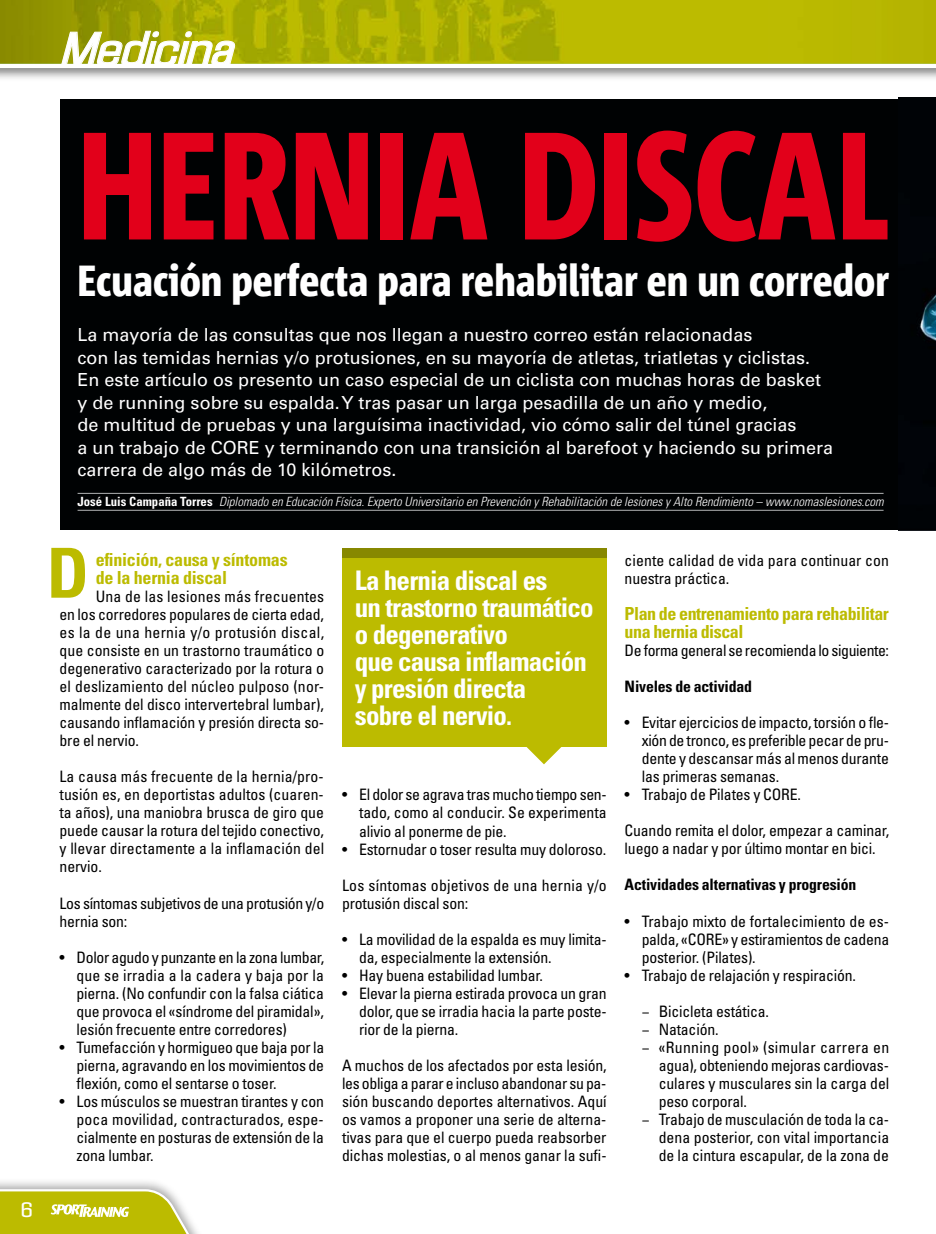
<style>
.page{position:relative;width:936px;height:1234px;background:#fff}
.page>*{position:absolute;margin:0;border:0;box-sizing:border-box;transform-origin:0 0}
.t1{font:800 condensed 152.7px "Corpid LF";color:#e2001a;scale:.91 1}
.t2{font:700 condensed 69px "Univers LT Std";color:#bcbb00}
.t3{font:italic 45px "Enigmatic";color:#fff}
.t4{font:800 condensed 43.5px "Corpid LF";color:#fff}
.t5{font:700 condensed 27px/27px "Univers LT Std";letter-spacing:-.03em;color:#fff}
.t6{font:19.5px "Enigmatic";color:#fff}
.t7{font:18px/22.5px "Univers LT Std";color:#fff}
.t8{font:700 condensed 18px/18px "Univers LT Std";letter-spacing:-.025em;color:#bcbb00}
.t9{font:condensed 15.75px/18px "Univers LT Std";letter-spacing:-.01em;color:#000;text-align:justify}
.t10{font:condensed 15.75px/18px "Univers LT Std";letter-spacing:.015em;color:#000}
.t11{font:700 condensed 15.75px "Univers LT Std";letter-spacing:-.01em;color:#000}
.t12{font:italic 300 condensed 12.75px "Univers LT Std";color:#fff}
.s1{font-weight:700;font-style:normal}
</style>
<div class="page">
<div style="left:0;top:0;width:935px;height:81px;background:#000;opacity:.5"></div>
<svg style="left:0;top:0;width:935px;height:70px"></svg>
<div style="left:0;top:1177px;width:208px;height:56px;background:#000;opacity:.35"></div>
<svg style="left:60px;top:30px;width:176px;height:37px"></svg>
<svg style="left:0;top:1187px;width:200px;height:46px"></svg>
<div style="left:60px;top:99px;width:875px;height:430px;background:#000203"></div>
<hr style="left:78px;top:493px;width:805px;height:1px;background:#b1b3b4">
<hr style="left:78px;top:510px;width:805px;height:1px;background:#b1b3b4">
<div style="left:342px;top:557px;width:264px;height:189px;background:#bcbb00"></div>
<div style="left:342px;top:548px;width:264px;height:9px;background:#878800"></div>
<svg style="left:526px;top:746px;width:36px;height:18px"></svg>
<img style="left:898px;top:98px;width:37px;height:432px">
<h3 class="t3" style="left:60px;top:24px;width:187px">Medicina</h3>
<p class="t6" style="left:21px;top:1198px;width:13px">6</p>
<h1 class="t1" style="left:78px;top:102px;width:893px">hernia discal</h1>
<h3 class="t4" style="left:78px;top:257px;width:813px">Ecuación perfecta para rehabilitar en un corredor</h3>
<p class="t7" style="left:78px;top:323px;width:757px">La mayoría de las consultas que nos llegan a nuestro correo están relacionadas<br>con las temidas hernias y/o protusiones, en su mayoría de atletas, triatletas y ciclistas.<br>En este artículo os presento un caso especial de un ciclista con muchas horas de basket y de running sobre su espalda. Y tras pasar un larga pesadilla de un año y medio,<br>de multitud de pruebas y una larguísima inactividad, vio cómo salir del túnel gracias<br>a un trabajo de CORE y terminando con una transición al barefoot y haciendo su primera carrera de algo más de 10 kilómetros.</p>
<p class="t12" style="left:78px;top:494px;width:807px"><span class="s1">José Luis Campaña Torres</span> Diplomado en Educación Física. Experto Universitario en Prevención y Rehabilitación de lesiones y Alto Rendimiento – www.nomaslesiones.com</p>
<h2 class="t2" style="left:47px;top:530px;width:44px">d</h2>
<p class="t8" style="left:96px;top:550px;width:193px">efinición, causa y síntomas de la hernia discal</p>
<p class="t9" style="left:60px;top:587px;width:266px;text-indent:36px">Una de las lesiones más frecuentes en los corredores populares de cierta edad, es la de una hernia y/o protusión discal, que consiste en un trastorno traumático o degenerativo caracterizado por la rotura o el deslizamiento del núcleo pulposo (nor&shy;malmente del disco intervertebral lumbar), causando inflamación y presión directa so&shy;bre el nervio.</p>
<p class="t9" style="left:60px;top:767px;width:266px">La causa más frecuente de la hernia/pro&shy;tusión es, en deportistas adultos (cuaren&shy;ta años), una maniobra brusca de giro que puede causar la rotura del tejido conectivo, y llevar directamente a la inflamación del nervio.</p>
<p class="t9" style="left:60px;top:893px;width:266px">Los síntomas subjetivos de una protusión y/o hernia son:</p>
<p class="t9" style="left:77px;top:947px;width:249px;text-indent:-17px">• Dolor agudo y punzante en la zona lumbar, que se irradia a la cadera y baja por la pierna. (No confundir con la falsa ciática que provoca el «síndrome del piramidal», lesión frecuente entre corredores)</p>
<p class="t9" style="left:77px;top:1037px;width:249px;text-indent:-17px">• Tumefacción y hormigueo que baja por la pierna, agravando en los movimientos de flexión, como el sentarse o toser.</p>
<p class="t9" style="left:77px;top:1091px;width:249px;text-indent:-17px">• Los músculos se muestran tirantes y con poca movilidad, contracturados, espe&shy;cialmente en posturas de extensión de la zona lumbar.</p>
<p class="t9" style="left:624px;top:551px;width:266px">ciente calidad de vida para continuar con nuestra práctica.</p>
<p class="t8" style="left:624px;top:604px;width:266px">Plan de entrenamiento para rehabilitar una hernia discal</p>
<p class="t9" style="left:624px;top:641px;width:266px">De forma general se recomienda lo siguiente:</p>
<p class="t11" style="left:624px;top:677px;width:129px">Niveles de actividad</p>
<p class="t9" style="left:641px;top:713px;width:249px;text-indent:-17px">• Evitar ejercicios de impacto, torsión o fle&shy;xión de tronco, es preferible pecar de pru&shy;dente y descansar más al menos durante las primeras semanas.</p>
<p class="t9" style="left:624px;top:785px;width:178px">• Trabajo de Pilates y CORE.</p>
<p class="t9" style="left:624px;top:821px;width:266px">Cuando remita el dolor, empezar a caminar, luego a nadar y por último montar en bici.</p>
<p class="t11" style="left:624px;top:875px;width:233px">Actividades alternativas y progresión</p>
<p class="t9" style="left:641px;top:911px;width:249px;text-indent:-17px">• Trabajo mixto de fortalecimiento de es&shy;palda, «CORE» y estiramientos de cadena posterior. (Pilates).</p>
<p class="t9" style="left:624px;top:965px;width:233px">• Trabajo de relajación y respiración.</p>
<p class="t9" style="left:641px;top:1001px;width:129px">− Bicicleta estática.</p>
<p class="t9" style="left:641px;top:1019px;width:78px">− Natación.</p>
<p class="t10" style="left:641px;top:1037px;width:249px">− «Running pool» (simular carrera en</p>
<p class="t9" style="left:658px;top:1055px;width:232px">agua), obteniendo mejoras cardiovas-</p>
<p class="t9" style="left:658px;top:1073px;width:232px">culares y musculares sin la carga del</p>
<p class="t9" style="left:658px;top:1091px;width:90px">peso corporal.</p>
<p class="t9" style="left:641px;top:1109px;width:249px">− Trabajo de musculación de toda la ca-</p>
<p class="t9" style="left:658px;top:1127px;width:232px">dena posterior, con vital importancia</p>
<p class="t9" style="left:658px;top:1145px;width:232px">de la cintura escapular, de la zona de</p>
<h3 class="t5" style="left:355px;top:566px;width:240px">La hernia discal es<br>un trastorno traumático o degenerativo<br>que causa inflamación y presión directa<br>sobre el nervio.</h3>
<p class="t9" style="left:359px;top:785px;width:249px;text-indent:-17px">• El dolor se agrava tras mucho tiempo sen&shy;tado, como al conducir. Se experimenta alivio al ponerme de pie.</p>
<p class="t9" style="left:342px;top:839px;width:265px">• Estornudar o toser resulta muy doloroso.</p>
<p class="t10" style="left:342px;top:875px;width:266px">Los síntomas objetivos de una hernia y/o protusión discal son:</p>
<p class="t9" style="left:359px;top:929px;width:249px;text-indent:-17px">• La movilidad de la espalda es muy limita&shy;da, especialmente la extensión.</p>
<p class="t9" style="left:342px;top:965px;width:202px">• Hay buena estabilidad lumbar.</p>
<p class="t9" style="left:359px;top:983px;width:249px;text-indent:-17px">• Elevar la pierna estirada provoca un gran dolor, que se irradia hacia la parte poste&shy;rior de la pierna.</p>
<p class="t9" style="left:342px;top:1055px;width:266px">A muchos de los afectados por esta lesión, les obliga a parar e incluso abandonar su pa&shy;sión buscando deportes alternativos. Aquí os vamos a proponer una serie de alterna&shy;tivas para que el cuerpo pueda reabsorber dichas molestias, o al menos ganar la sufi-</p>
</div>
